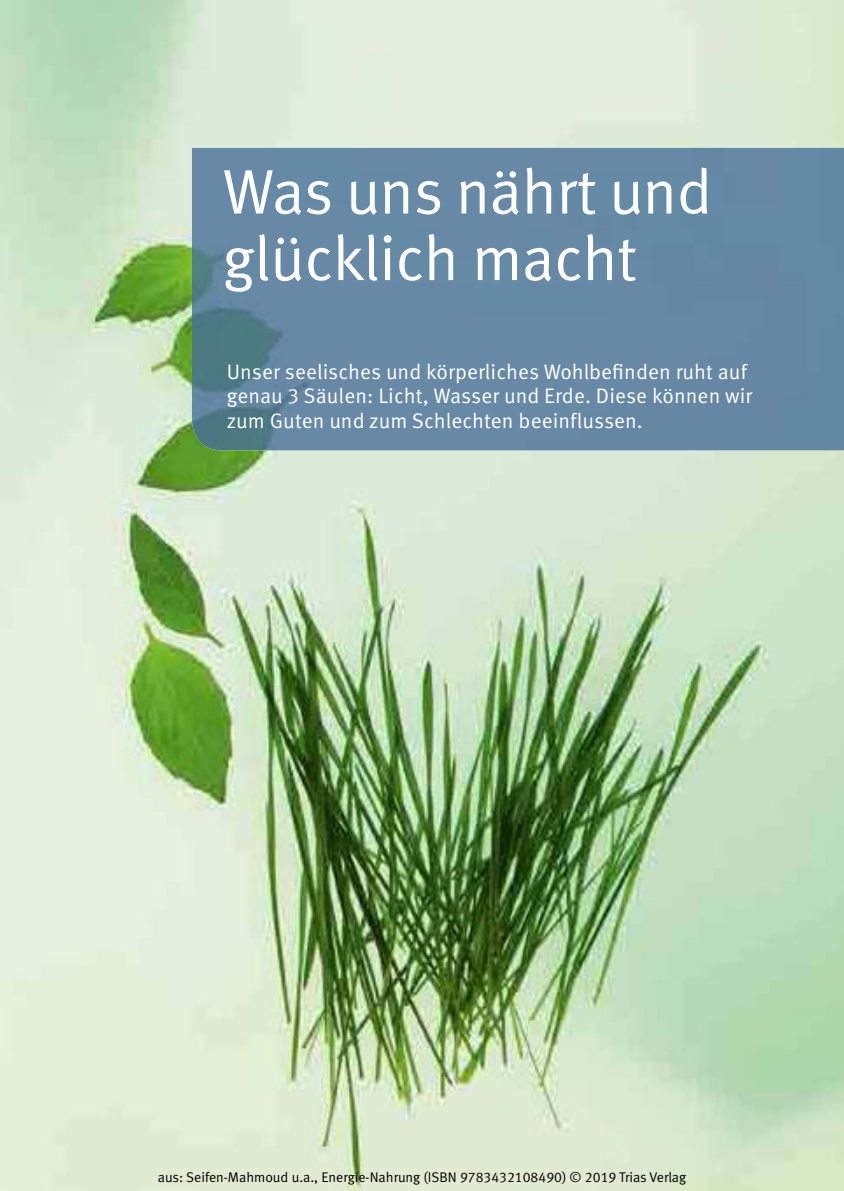
<style>
.page{position:relative;width:844px;height:1191px;background:#fff}
.page>*{position:absolute;margin:0;border:0;box-sizing:border-box;transform-origin:0 0}
.t1{font:63px/66.5px "Meta Pro Norm";letter-spacing:-.015em;color:#fff}
.t2{font:21px/24.5px "Meta Pro Norm";letter-spacing:.005em;color:#fff}
.t3{font:14px "Meta Normal LF";color:#000}
</style>
<div class="page">
<img style="left:0;top:0;width:843px;height:1191px">
<div style="left:192px;top:148px;width:651px;height:302px;background:#6789a5"></div>
<h1 class="t1" style="left:222px;top:154px;width:491px">Was uns nährt und glücklich macht</h1>
<p class="t2" style="left:227px;top:358px;width:527px">Unser seelisches und körperliches Wohlbefinden ruht auf genau 3 Säulen: Licht, Wasser und Erde. Diese können wir zum Guten und zum Schlechten beeinflussen.</p>
<p class="t3" style="left:158px;top:1169px;width:530px">aus: Seifen-Mahmoud u.a., Energie-Nahrung (ISBN 9783432108490) © 2019 Trias Verlag</p>
</div>
